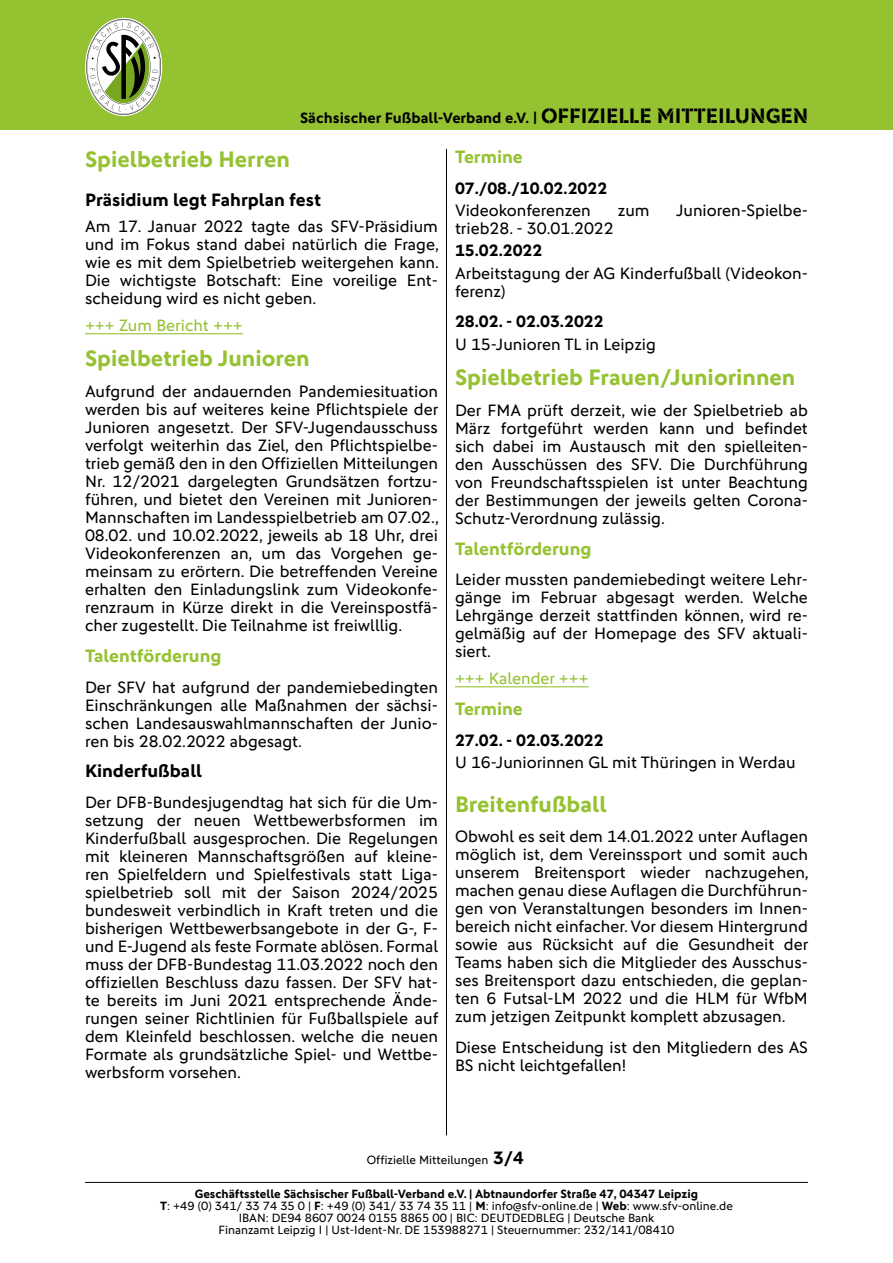
<style>
.page{position:relative;width:893px;height:1263px;background:#fff}
.page>*{position:absolute;margin:0;border:0;box-sizing:border-box;transform-origin:0 0}
.t1{font:700 22.5px "DFB Sans";color:#95c230}
.t2{font:700 18px "DFB Sans";color:#95c230}
.t3{font:700 18px "DFB Sans";color:#000}
.t4{font:16.5px/18px "DFB Sans";color:#000;text-align:justify}
.t5{font:700 16.5px "DFB Sans";color:#000}
.t6{font:16.5px "DFB Sans";color:#95c230}
.t7{font:700 15px "DFB Sans";color:#000}
.t8{font:12px/12px "DFB Sans";color:#000;text-align:center}
.s1{font-family:"DFB Stencil";font-weight:400}
.s2{font-family:"DFB Stencil";font-weight:400;font-size:21px}
.s3{font-weight:700;font-size:18px}
.s4{font-weight:700}
</style>
<div class="page">
<div style="left:0;top:0;width:893px;height:130px;background:#95c230"></div>
<svg style="left:86px;top:19px;width:75px;height:96px"></svg>
<hr style="left:85px;top:1182px;width:723px;height:1px;background:#000">
<hr style="left:85px;top:333px;width:158px;height:1px;background:#95c230">
<hr style="left:446px;top:149px;width:1px;height:986px;background:#000">
<hr style="left:455px;top:686px;width:134px;height:1px;background:#95c230">
<p class="t7" style="left:300px;top:109px;width:510px">Sächsischer Fußball-Verband e.V. <span class="s1">|</span> <span class="s2">OFFIZIELLE MITTEILUNGEN</span></p>
<h1 class="t1" style="left:85px;top:145px;width:206px">Spielbetrieb Herren</h1>
<p class="t3" style="left:85px;top:189px;width:238px">Präsidium legt Fahrplan fest</p>
<p class="t4" style="left:85px;top:217px;width:355px">Am 17. Januar 2022 tagte das SFV-Präsidium und im Fokus stand dabei natürlich die Frage, wie es mit dem Spielbetrieb weitergehen kann.<br>Die wichtigste Botschaft: Eine voreilige Ent&shy;scheidung wird es nicht geben.</p>
<p class="t6" style="left:85px;top:316px;width:159px">+++ Zum Bericht +++</p>
<h1 class="t1" style="left:85px;top:345px;width:226px">Spielbetrieb Junioren</h1>
<p class="t4" style="left:85px;top:382px;width:355px">Aufgrund der andauernden Pandemiesituation werden bis auf weiteres keine Pflichtspiele der Junioren angesetzt. Der SFV-Jugendausschuss verfolgt weiterhin das Ziel, den Pflichtspielbe&shy;trieb gemäß den in den Offiziellen Mitteilungen Nr. 12/2021 dargelegten Grundsätzen fortzu&shy;führen, und bietet den Vereinen mit Junioren-Mannschaften im Landesspielbetrieb am 07.02., 08.02. und 10.02.2022, jeweils ab 18 Uhr, drei Videokonferenzen an, um das Vorgehen ge&shy;meinsam zu erörtern. Die betreffenden Vereine erhalten den Einladungslink zum Videokonfe&shy;renzraum in Kürze direkt in die Vereinspostfä&shy;cher zugestellt. Die Teilnahme ist freiwlllig.</p>
<p class="t2" style="left:85px;top:645px;width:138px">Talentförderung</p>
<p class="t4" style="left:85px;top:678px;width:354px">Der SFV hat aufgrund der pandemiebedingten Einschränkungen alle Maßnahmen der sächsi&shy;schen Landesauswahlmannschaften der Junio&shy;ren bis 28.02.2022 abgesagt.</p>
<p class="t3" style="left:85px;top:760px;width:118px">Kinderfußball</p>
<p class="t4" style="left:85px;top:793px;width:355px">Der DFB-Bundesjugendtag hat sich für die Um&shy;setzung der neuen Wettbewerbsformen im Kinderfußball ausgesprochen. Die Regelungen mit kleineren Mannschaftsgrößen auf kleine&shy;ren Spielfeldern und Spielfestivals statt Liga&shy;spielbetrieb soll mit der Saison 2024/2025 bundesweit verbindlich in Kraft treten und die bisherigen Wettbewerbsangebote in der G-, F&shy;und E-Jugend als feste Formate ablösen. Formal muss der DFB-Bundestag 11.03.2022 noch den offiziellen Beschluss dazu fassen. Der SFV hat&shy;te bereits im Juni 2021 entsprechende Ände&shy;rungen seiner Richtlinien für Fußballspiele auf dem Kleinfeld beschlossen. welche die neuen Formate als grundsätzliche Spiel- und Wettbe&shy;werbsform vorsehen.</p>
<p class="t2" style="left:455px;top:146px;width:69px">Termine</p>
<p class="t5" style="left:455px;top:178px;width:154px">07./08./10.02.2022</p>
<p class="t4" style="left:455px;top:201px;width:137px">Videokonferenzen</p>
<p class="t4" style="left:618px;top:201px;width:33px">zum</p>
<p class="t4" style="left:676px;top:201px;width:133px">Junioren-Spielbe-</p>
<p class="t4" style="left:455px;top:219px;width:160px">trieb28. - 30.01.2022</p>
<p class="t5" style="left:455px;top:241px;width:89px">15.02.2022</p>
<p class="t4" style="left:455px;top:264px;width:354px">Arbeitstagung der AG Kinderfußball (Videokon&shy;ferenz)</p>
<p class="t5" style="left:455px;top:312px;width:150px">28.02. - 02.03.2022</p>
<p class="t4" style="left:455px;top:335px;width:202px">U 15-Junioren TL in Leipzig</p>
<h1 class="t1" style="left:455px;top:364px;width:342px">Spielbetrieb Frauen/Juniorinnen</h1>
<p class="t4" style="left:455px;top:401px;width:354px">Der FMA prüft derzeit, wie der Spielbetrieb ab März fortgeführt werden kann und befindet sich dabei im Austausch mit den spielleiten&shy;den Ausschüssen des SFV. Die Durchführung von Freundschaftsspielen ist unter Beachtung der Bestimmungen der jeweils gelten Corona-Schutz-Verordnung zulässig.</p>
<p class="t2" style="left:455px;top:538px;width:138px">Talentförderung</p>
<p class="t4" style="left:455px;top:570px;width:354px">Leider mussten pandemiebedingt weitere Lehr&shy;gänge im Februar abgesagt werden. Welche Lehrgänge derzeit stattfinden können, wird re&shy;gelmäßig auf der Homepage des SFV aktuali&shy;siert.</p>
<p class="t6" style="left:455px;top:669px;width:135px">+++ Kalender +++</p>
<p class="t2" style="left:455px;top:698px;width:69px">Termine</p>
<p class="t5" style="left:455px;top:730px;width:150px">27.02. - 02.03.2022</p>
<p class="t4" style="left:455px;top:753px;width:342px">U 16-Juniorinnen GL mit Thüringen in Werdau</p>
<h1 class="t1" style="left:455px;top:790px;width:153px">Breitenfußball</h1>
<p class="t4" style="left:455px;top:827px;width:355px">Obwohl es seit dem 14.01.2022 unter Auflagen möglich ist, dem Vereinssport und somit auch unserem Breitensport wieder nachzugehen, machen genau diese Auflagen die Durchführun&shy;gen von Veranstaltungen besonders im Innen&shy;bereich nicht einfacher. Vor diesem Hintergrund sowie aus Rücksicht auf die Gesundheit der Teams haben sich die Mitglieder des Ausschus&shy;ses Breitensport dazu entschieden, die geplan&shy;ten 6 Futsal-LM 2022 und die HLM für WfbM zum jetzigen Zeitpunkt komplett abzusagen.</p>
<p class="t4" style="left:455px;top:1038px;width:354px">Diese Entscheidung ist den Mitgliedern des AS<br>BS nicht leichtgefallen!</p>
<p class="t8" style="left:367px;top:1154px;width:159px">Offizielle Mitteilungen <span class="s3">3/4</span></p>
<p class="t8" style="left:160px;top:1188px;width:574px"><span class="s4">Geschäftsstelle Sächsischer Fußball-Verband e.V. | Abtnaundorfer Straße 47, 04347 Leipzig<br>T</span>: +49 (0) 341/ 33 74 35 0 | <span class="s4">F</span>: +49 (0) 341/ 33 74 35 11 | <span class="s4">M</span>: info@sfv-online.de | <span class="s4">Web</span>: www.sfv-online.de IBAN: DE94 8607 0024 0155 8865 00 | BIC: DEUTDEDBLEG | Deutsche Bank<br>Finanzamt Leipzig I | Ust-Ident-Nr. DE 153988271 | Steuernummer: 232/141/08410</p>
</div>
